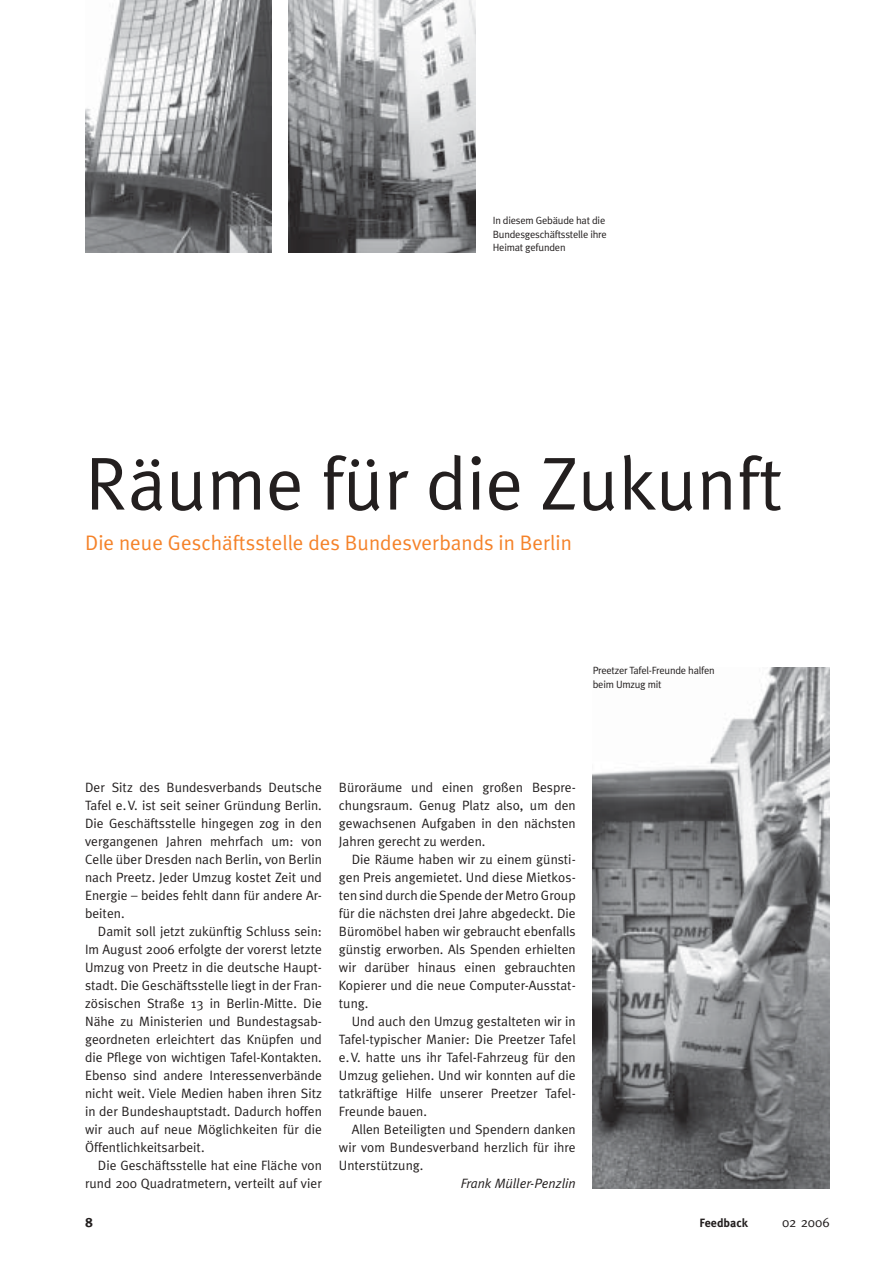
<style>
.page{position:relative;width:893px;height:1263px;background:#fff}
.page>*{position:absolute;margin:0;border:0;box-sizing:border-box;transform-origin:0 0}
.t1{font:75px "Meta Plus Normal";color:#231f1f}
.t2{font:21px "Meta Plus Normal";color:#f58229}
.t3{font:13.5px/18px "Meta Plus Normal";color:#231f1f;text-align:justify}
.t4{font:italic 13.5px "Meta Plus Normal";color:#231f1f}
.t5{font:700 13.5px "Meta Plus";color:#231f1f}
.t6{font:700 12px "Meta Plus";color:#231f1f}
.t7{font:10.5px/13.5px "Meta Plus Normal";letter-spacing:-.02em;color:#231f1f}
</style>
<div class="page">
<img style="left:592px;top:668px;width:237px;height:520px">
<img style="left:85px;top:0;width:186px;height:252px">
<img style="left:288px;top:0;width:187px;height:252px">
<p class="t7" style="left:493px;top:215px;width:115px">In diesem Gebäude hat die<br>Bundesgeschäftsstelle ihre<br>Heimat gefunden</p>
<h1 class="t1" style="left:85px;top:456px;width:699px">Räume für die Zukunft</h1>
<h2 class="t2" style="left:85px;top:535px;width:488px">Die neue Geschäftsstelle des Bundesverbands in Berlin</h2>
<p class="t7" style="left:592px;top:665px;width:123px">Preetzer Tafel-Freunde halfen beim Umzug mit</p>
<p class="t3" style="left:85px;top:780px;width:238px">Der Sitz des Bundesverbands Deutsche Tafel e. V. ist seit seiner Gründung Berlin.<br>Die Geschäftsstelle hingegen zog in den vergangenen Jahren mehrfach um: von Celle über Dresden nach Berlin, von Berlin nach Preetz. Jeder Umzug kostet Zeit und Energie – beides fehlt dann für andere Ar&shy;beiten.</p>
<p class="t3" style="left:85px;top:924px;width:238px;text-indent:13px">Damit soll jetzt zukünftig Schluss sein:<br>Im August 2006 erfolgte der vorerst letzte Umzug von Preetz in die deutsche Haupt&shy;stadt. Die Geschäftsstelle liegt in der Fran&shy;zösischen Straße 13 in Berlin-Mitte. Die Nähe zu Ministerien und Bundestagsab&shy;geordneten erleichtert das Knüpfen und die Pflege von wichtigen Tafel-Kontakten.<br>Ebenso sind andere Interessenverbände nicht weit. Viele Medien haben ihren Sitz in der Bundeshauptstadt. Dadurch hoffen wir auch auf neue Möglichkeiten für die Öffentlichkeitsarbeit.</p>
<p class="t3" style="left:85px;top:1158px;width:238px;text-align:right">Die Geschäftsstelle hat eine Fläche von rund 200 Quadratmetern, verteilt auf vier</p>
<p class="t3" style="left:339px;top:780px;width:238px">Büroräume und einen großen Bespre&shy;chungsraum. Genug Platz also, um den gewachsenen Aufgaben in den nächsten Jahren gerecht zu werden.</p>
<p class="t3" style="left:339px;top:852px;width:238px;text-indent:13px">Die Räume haben wir zu einem günsti&shy;gen Preis angemietet. Und diese Mietkos&shy;ten sind durch die Spende der Metro Group für die nächsten drei Jahre abgedeckt. Die Büromöbel haben wir gebraucht ebenfalls günstig erworben. Als Spenden erhielten wir darüber hinaus einen gebrauchten Kopierer und die neue Computer-Ausstat&shy;tung.</p>
<p class="t3" style="left:339px;top:1014px;width:238px;text-indent:13px">Und auch den Umzug gestalteten wir in Tafel-typischer Manier: Die Preetzer Tafel e. V. hatte uns ihr Tafel-Fahrzeug für den Umzug geliehen. Und wir konnten auf die tatkräftige Hilfe unserer Preetzer Tafel-Freunde bauen.</p>
<p class="t3" style="left:339px;top:1122px;width:238px;text-indent:13px">Allen Beteiligten und Spendern danken wir vom Bundesverband herzlich für ihre Unterstützung.</p>
<p class="t4" style="left:460px;top:1178px;width:117px">Frank Müller-Penzlin</p>
<p class="t5" style="left:85px;top:1217px;width:10px">8</p>
<p class="t6" style="left:699px;top:1218px;width:50px">Feedback</p>
<p class="t3" style="left:782px;top:1215px;width:49px">02 2006</p>
</div>
